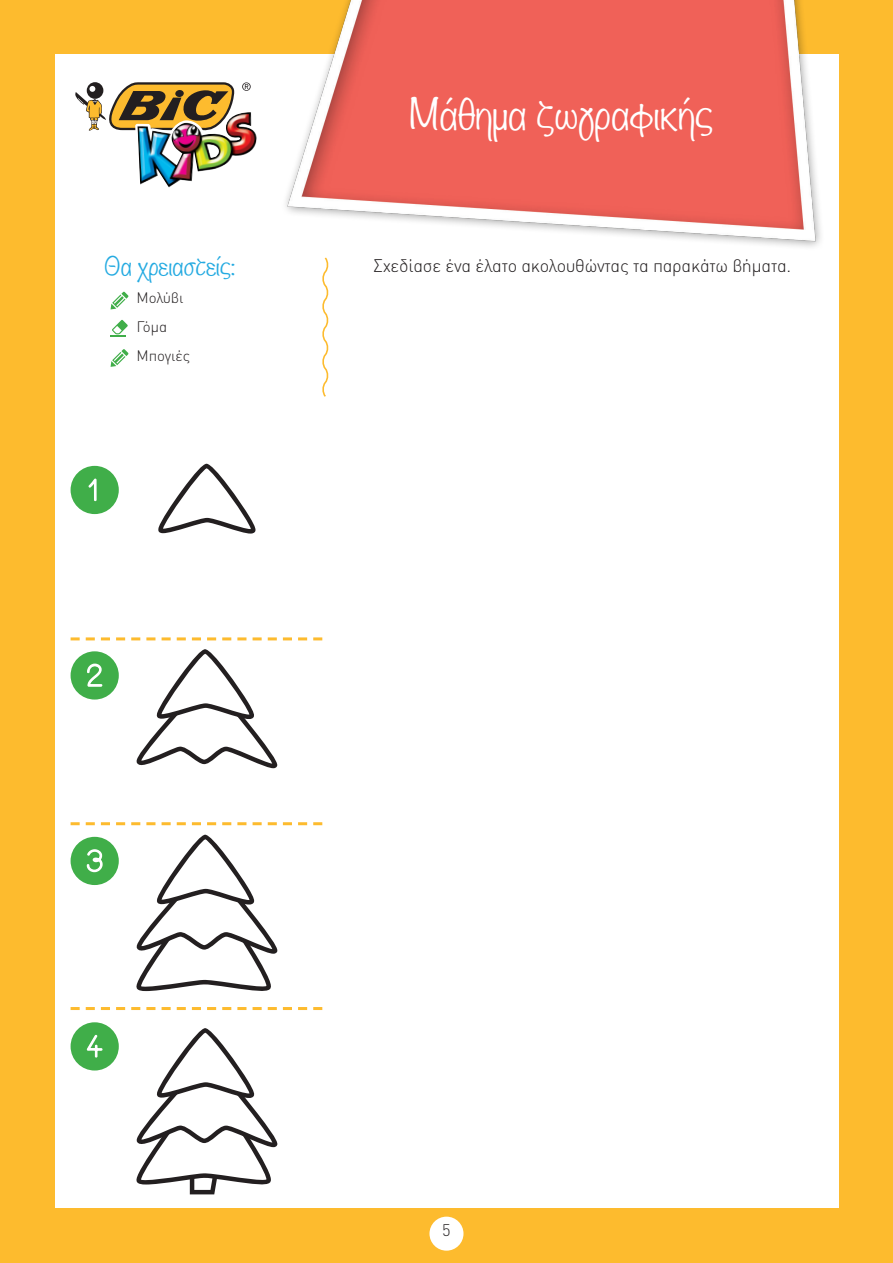
<style>
.page{position:relative;width:893px;height:1263px;background:#fdbb2e}
.page>*{position:absolute;margin:0;border:0;box-sizing:border-box;transform-origin:0 0}
.t1{font:300 37.5px "Noteworthy";color:#fff}
.t2{font:300 22.5px "Noteworthy";color:#24aae1}
.t3{font:300 18px "DIN Pro";letter-spacing:-.01em;color:#231f20}
.t4{font:300 16.5px "DIN Pro";color:#231f20}
.t5{font:300 15px "DIN Pro";color:#231f20}
</style>
<div class="page">
<div style="left:55px;top:55px;width:783px;height:1153px;background:#fff"></div>
<div style="left:429px;top:1216px;width:34px;height:35px;background:#fff;border-radius:50%"></div>
<img style="left:282px;top:0;width:543px;height:247px">
<svg style="left:75px;top:82px;width:176px;height:53px"></svg>
<img style="left:138px;top:112px;width:119px;height:76px">
<svg style="left:322px;top:257px;width:7px;height:140px"></svg>
<svg style="left:111px;top:349px;width:18px;height:18px"></svg>
<svg style="left:111px;top:292px;width:18px;height:17px"></svg>
<svg style="left:110px;top:320px;width:18px;height:17px"></svg>
<div style="left:71px;top:466px;width:48px;height:48px;background:#40ae49;border-radius:50%"></div>
<svg style="left:88px;top:478px;width:9px;height:24px"></svg>
<div style="left:71px;top:651px;width:48px;height:48px;background:#40ae49;border-radius:50%"></div>
<svg style="left:87px;top:663px;width:16px;height:24px"></svg>
<div style="left:71px;top:837px;width:48px;height:48px;background:#40ae49;border-radius:50%"></div>
<svg style="left:86px;top:849px;width:17px;height:24px"></svg>
<div style="left:71px;top:1022px;width:48px;height:48px;background:#40ae49;border-radius:50%"></div>
<svg style="left:86px;top:1034px;width:17px;height:24px"></svg>
<svg style="left:71px;top:637px;width:251px;height:3px"></svg>
<svg style="left:71px;top:822px;width:251px;height:3px"></svg>
<svg style="left:71px;top:1007px;width:251px;height:3px"></svg>
<svg style="left:136px;top:1028px;width:142px;height:166px"></svg>
<svg style="left:136px;top:835px;width:142px;height:157px"></svg>
<svg style="left:136px;top:649px;width:142px;height:120px"></svg>
<svg style="left:158px;top:464px;width:98px;height:70px"></svg>
<p class="t1" style="left:409px;top:81px;width:306px">Μάθημα ζωγραφικής</p>
<p class="t2" style="left:105px;top:246px;width:132px">Θα χρειαστείς:</p>
<p class="t3" style="left:373px;top:251px;width:420px">Σχεδίασε ένα έλατο ακολουθώντας τα παρακάτω βήματα.</p>
<p class="t5" style="left:136px;top:286px;width:48px">Μολύβι</p>
<p class="t5" style="left:136px;top:315px;width:32px">Γόμα</p>
<p class="t5" style="left:136px;top:344px;width:55px">Μπογιές</p>
<p class="t4" style="left:442px;top:1217px;width:10px">5</p>
</div>
